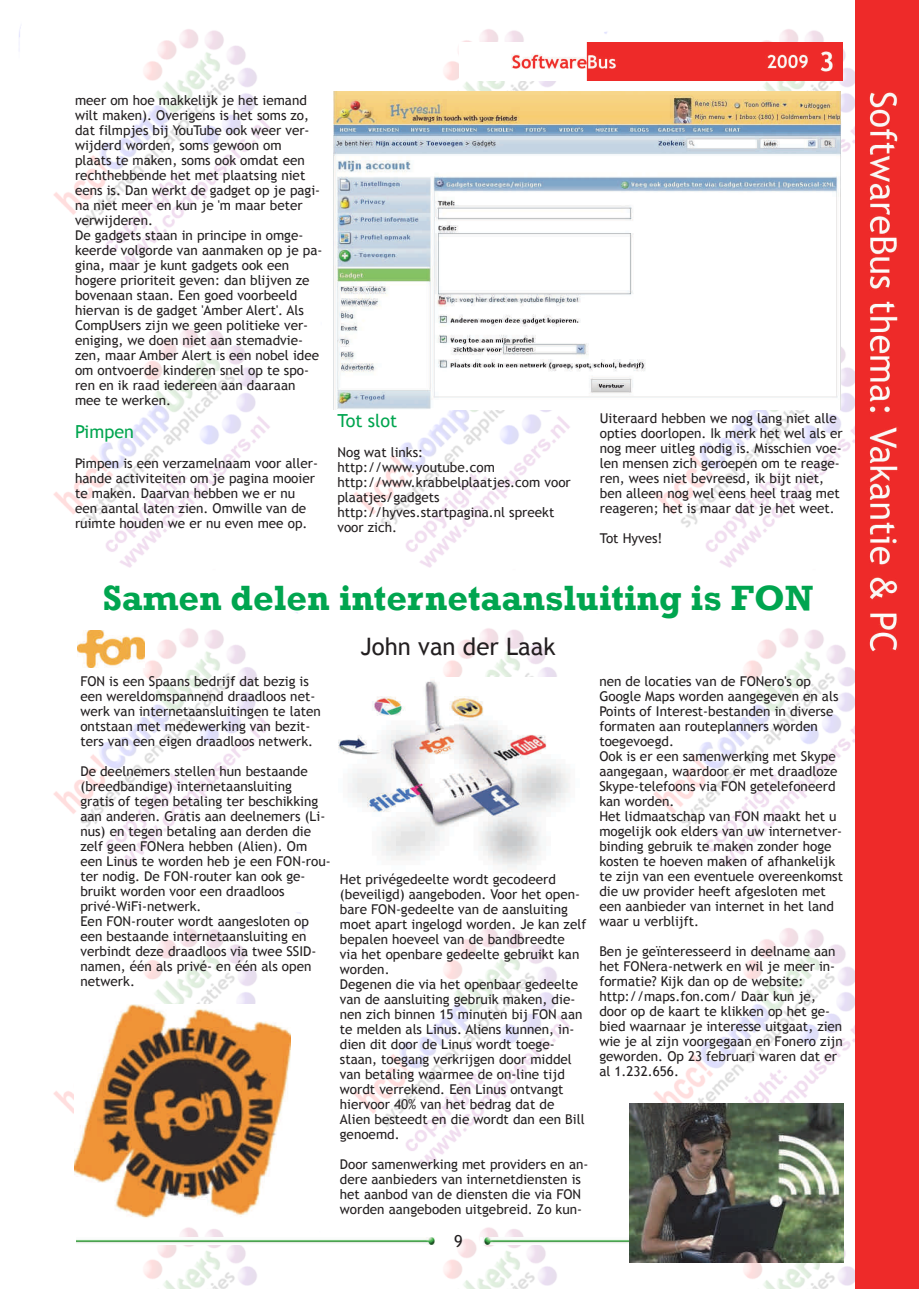
<style>
.page{position:relative;width:919px;height:1289px;background:#fff}
.page>*{position:absolute;margin:0;border:0;box-sizing:border-box;transform-origin:0 0}
.t1{font:700 36px "Rockwell";color:#00a54f}
.t2{font:24px "Trebuchet MS";color:#231f20}
.t3{font:18px "Trebuchet MS";color:#00a54f}
.t4{font:16.5px "Trebuchet MS";color:#231f20}
.t5{font:13.5px/15px "Trebuchet MS";color:#231f20}
</style>
<div class="page">
<img style="left:19px;top:27px;width:836px;height:1261px">
<img style="left:459px;top:43px;width:383px;height:38px">
<img style="left:77px;top:1237px;width:361px;height:7px">
<img style="left:480px;top:1237px;width:149px;height:7px">
<img style="left:855px;top:0;width:63px;height:1288px">
<img style="left:333px;top:92px;width:507px;height:317px">
<img style="left:338px;top:677px;width:241px;height:195px">
<img style="left:77px;top:630px;width:68px;height:38px">
<img style="left:75px;top:1004px;width:215px;height:215px">
<img style="left:629px;top:1103px;width:214px;height:159px">
<p class="t5" style="left:75px;top:93px;width:249px">meer om hoe makkelijk je het iemand wilt maken). Overigens is het soms zo, dat filmpjes bij YouTube ook weer ver‐ wijderd worden, soms gewoon om<br>plaats te maken, soms ook omdat een rechthebbende het met plaatsing niet eens is. Dan werkt de gadget op je pagi‐ na niet meer en kun je 'm maar beter verwijderen.<br>De gadgets staan in principe in omge‐ keerde volgorde van aanmaken op je pa‐ gina, maar je kunt gadgets ook een hogere prioriteit geven: dan blijven ze bovenaan staan. Een goed voorbeeld hiervan is de gadget 'Amber Alert'. Als CompUsers zijn we geen politieke ver‐ eniging, we doen niet aan stemadvie‐ zen, maar Amber Alert is een nobel idee om ontvoerde kinderen snel op te spo‐ ren en ik raad iedereen aan daaraan mee te werken.</p>
<h3 class="t3" style="left:75px;top:421px;width:60px">Pimpen</h3>
<p class="t5" style="left:75px;top:456px;width:244px">Pimpen is een verzamelnaam voor aller‐ hande activiteiten om je pagina mooier te maken. Daarvan hebben we er nu een aantal laten zien. Omwille van de ruimte houden we er nu even mee op.</p>
<p class="t5" style="left:599px;top:411px;width:244px">Uiteraard hebben we nog lang niet alle opties doorlopen. Ik merk het wel als er nog meer uitleg nodig is. Misschien voe‐ len mensen zich geroepen om te reage‐ ren, wees niet bevreesd, ik bijt niet, ben alleen nog wel eens heel traag met reageren; het is maar dat je het weet.</p>
<p class="t5" style="left:599px;top:531px;width:64px">Tot Hyves!</p>
<h1 class="t1" style="left:103px;top:577px;width:712px">Samen delen internetaansluiting is FON</h1>
<h2 class="t2" style="left:360px;top:633px;width:196px">John van der Laak</h2>
<p class="t5" style="left:80px;top:673px;width:242px">FON is een Spaans bedrijf dat bezig is een wereldomspannend draadloos net‐ werk van internetaansluitingen te laten ontstaan met medewerking van bezit‐ ters van een eigen draadloos netwerk.</p>
<p class="t5" style="left:80px;top:763px;width:252px">De deelnemers stellen hun bestaande (breedbandige) internetaansluiting<br>gratis of tegen betaling ter beschikking aan anderen. Gratis aan deelnemers (Li‐ nus) en tegen betaling aan derden die zelf geen FONera hebben (Alien). Om een Linus te worden heb je een FON‐rou‐ ter nodig. De FON‐router kan ook ge‐ bruikt worden voor een draadloos privé‐WiFi‐netwerk.<br>Een FON‐router wordt aangesloten op een bestaande internetaansluiting en verbindt deze draadloos via twee SSID‐ namen, één als privé‐ en één als open netwerk.</p>
<h3 class="t3" style="left:337px;top:410px;width:61px">Tot slot</h3>
<p class="t5" style="left:337px;top:444px;width:235px">Nog wat links: http://www.youtube.com http://www.krabbelplaatjes.com voor plaatjes/gadgets http://hyves.startpagina.nl spreekt voor zich.</p>
<p class="t5" style="left:599px;top:673px;width:245px">nen de locaties van de FONero's op Google Maps worden aangegeven en als Points of Interest‐bestanden in diverse formaten aan routeplanners worden toegevoegd.<br>Ook is er een samenwerking met Skype aangegaan, waardoor er met draadloze Skype‐telefoons via FON getelefoneerd kan worden.<br>Het lidmaatschap van FON maakt het u mogelijk ook elders van uw internetver‐ binding gebruik te maken zonder hoge kosten te hoeven maken of afhankelijk te zijn van een eventuele overeenkomst die uw provider heeft afgesloten met een aanbieder van internet in het land waar u verblijft.</p>
<p class="t5" style="left:599px;top:943px;width:245px">Ben je geïnteresseerd in deelname aan het FONera‐netwerk en wil je meer in‐ formatie? Kijk dan op de website: http://maps.fon.com/ Daar kun je, door op de kaart te klikken op het ge‐ bied waarnaar je interesse uitgaat, zien wie je al zijn voorgegaan en Fonero zijn geworden. Op 23 februari waren dat er al 1.232.656.</p>
<p class="t5" style="left:340px;top:872px;width:248px">Het privégedeelte wordt gecodeerd (beveiligd) aangeboden. Voor het open‐ bare FON‐gedeelte van de aansluiting moet apart ingelogd worden. Je kan zelf bepalen hoeveel van de bandbreedte<br>via het openbare gedeelte gebruikt kan worden.<br>Degenen die via het openbaar gedeelte van de aansluiting gebruik maken, die‐ nen zich binnen 15 minuten bij FON aan te melden als Linus. Aliens kunnen, in‐ dien dit door de Linus wordt toege‐ staan, toegang verkrijgen door middel van betaling waarmee de on‐line tijd wordt verrekend. Een Linus ontvangt hiervoor 40% van het bedrag dat de Alien besteedt en die wordt dan een Bill genoemd.</p>
<p class="t5" style="left:340px;top:1157px;width:250px">Door samenwerking met providers en an‐ dere aanbieders van internetdiensten is het aanbod van de diensten die via FON worden aangeboden uitgebreid. Zo kun‐</p>
<p class="t4" style="left:454px;top:1231px;width:10px">9</p>
</div>
